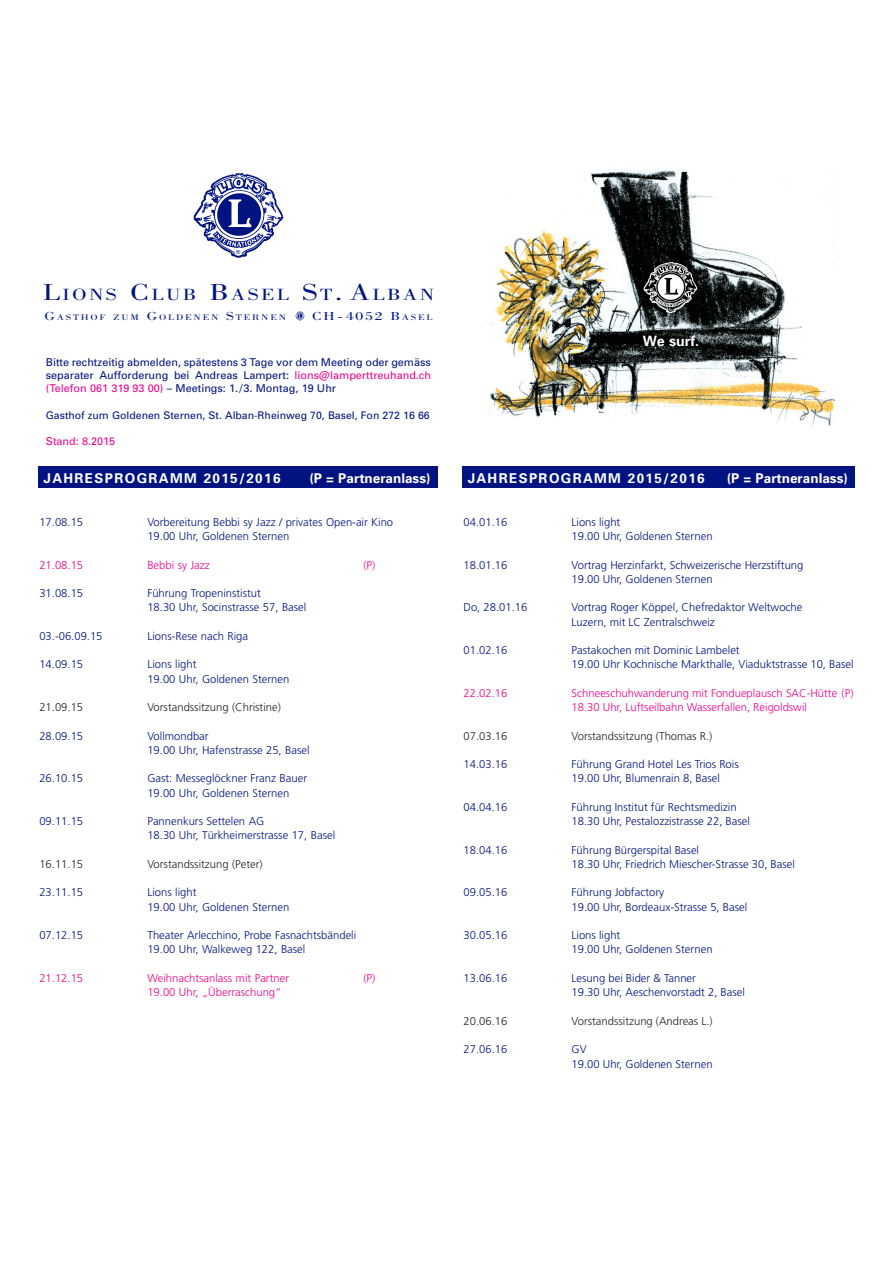
<style>
.page{position:relative;width:893px;height:1263px;background:#fff}
.page>*{position:absolute;margin:0;border:0;box-sizing:border-box;transform-origin:0 0}
.t1{font:16.8px "Bodoni";letter-spacing:.105em;color:#001380;scale:1.3 1}
.t2{font:700 14.25px "Univers";color:#fff}
.t3{font:700 13.5px "Univers";letter-spacing:.1em;color:#fff}
.t4{font:700 13.5px "Univers";color:#fff}
.t5{font:12px "Bodoni";letter-spacing:.115em;color:#001380;scale:1.3 1}
.t6{font:300 11.25px "Frutiger";color:#001380}
.t7{font:300 11.25px "Frutiger";color:#ed028c}
.t8{font:300 11.25px "Frutiger";color:#231f20}
.t9{font:10.8px/13px "Univers";color:#001380;text-align:justify}
.t10{font:10.8px "Univers";color:#ed028c}
.t11{font:10.5px "Univers";color:#001380}
.t12{font:8.4px "Bodoni";letter-spacing:.165em;color:#001380;scale:1.3 1}
.s1{font-size:24px}
.s2{font-size:12px}
.s3{font-size:8.4px}
.s4{color:#ed028c}
</style>
<div class="page">
<img style="left:486px;top:169px;width:349px;height:258px">
<svg style="left:295px;top:311px;width:9px;height:9px"></svg>
<img style="left:193px;top:173px;width:91px;height:85px">
<img style="left:642px;top:260px;width:56px;height:55px">
<div style="left:38px;top:466px;width:400px;height:22px;background:#001380"></div>
<div style="left:462px;top:466px;width:393px;height:22px;background:#001380"></div>
<p class="t1" style="left:43px;top:285px;width:303px"><span class="s1">L</span>IONS <span class="s1">C</span>LUB <span class="s1">B</span>ASEL <span class="s1">S</span>T<span class="s1">. A</span>LBAN</p>
<p class="t12" style="left:44px;top:313px;width:187px"><span class="s2">G</span>ASTHOF ZUM <span class="s2">G</span>OLDENEN <span class="s2">S</span>TERNEN</p>
<p class="t5" style="left:312px;top:310px;width:94px">CH-4052 B<span class="s3">ASEL</span></p>
<p class="t9" style="left:46px;top:355px;width:387px">Bitte rechtzeitig abmelden, spätestens 3 Tage vor dem Meeting oder gemäss separater Aufforderung bei Andreas Lampert: <span class="s4">lions@lamperttreuhand.ch (Telefon 061 319 93 00)</span> – Meetings: 1./3. Montag, 19 Uhr</p>
<p class="t11" style="left:46px;top:408px;width:385px">Gasthof zum Goldenen Sternen, St. Alban-Rheinweg 70, Basel, Fon 272 16 66</p>
<p class="t10" style="left:46px;top:434px;width:71px">Stand: 8.2015</p>
<p class="t3" style="left:44px;top:470px;width:238px">JAHRESPROGRAMM 2015/2016</p>
<p class="t4" style="left:309px;top:470px;width:123px">(P = Partneranlass)</p>
<p class="t6" style="left:39px;top:516px;width:45px">17.08.15</p>
<p class="t6" style="left:147px;top:516px;width:247px">Vorbereitung Bebbi sy Jazz / privates Open-air Kino</p>
<p class="t6" style="left:147px;top:530px;width:144px">19.00 Uhr, Goldenen Sternen</p>
<p class="t7" style="left:39px;top:558px;width:45px">21.08.15</p>
<p class="t7" style="left:147px;top:558px;width:64px">Bebbi sy Jazz</p>
<p class="t7" style="left:363px;top:558px;width:13px">(P)</p>
<p class="t6" style="left:39px;top:587px;width:45px">31.08.15</p>
<p class="t6" style="left:147px;top:587px;width:115px">Führung Tropeninstistut</p>
<p class="t6" style="left:147px;top:601px;width:161px">18.30 Uhr, Socinstrasse 57, Basel</p>
<p class="t6" style="left:39px;top:630px;width:65px">03.-06.09.15</p>
<p class="t6" style="left:147px;top:630px;width:102px">Lions-Rese nach Riga</p>
<p class="t6" style="left:39px;top:658px;width:45px">14.09.15</p>
<p class="t6" style="left:147px;top:658px;width:51px">Lions light</p>
<p class="t6" style="left:147px;top:672px;width:144px">19.00 Uhr, Goldenen Sternen</p>
<p class="t8" style="left:39px;top:701px;width:45px">21.09.15</p>
<p class="t8" style="left:147px;top:701px;width:135px">Vorstandssitzung (Christine)</p>
<p class="t6" style="left:39px;top:729px;width:45px">28.09.15</p>
<p class="t6" style="left:147px;top:729px;width:63px">Vollmondbar</p>
<p class="t6" style="left:147px;top:744px;width:164px">19.00 Uhr, Hafenstrasse 25, Basel</p>
<p class="t6" style="left:39px;top:772px;width:45px">26.10.15</p>
<p class="t6" style="left:147px;top:772px;width:161px">Gast: Messeglöckner Franz Bauer</p>
<p class="t6" style="left:147px;top:786px;width:144px">19.00 Uhr, Goldenen Sternen</p>
<p class="t6" style="left:39px;top:815px;width:45px">09.11.15</p>
<p class="t6" style="left:147px;top:815px;width:118px">Pannenkurs Settelen AG</p>
<p class="t6" style="left:147px;top:829px;width:189px">18.30 Uhr, Türkheimerstrasse 17, Basel</p>
<p class="t8" style="left:39px;top:858px;width:45px">16.11.15</p>
<p class="t8" style="left:147px;top:858px;width:117px">Vorstandssitzung (Peter)</p>
<p class="t6" style="left:39px;top:886px;width:45px">23.11.15</p>
<p class="t6" style="left:147px;top:886px;width:51px">Lions light</p>
<p class="t6" style="left:147px;top:900px;width:144px">19.00 Uhr, Goldenen Sternen</p>
<p class="t6" style="left:39px;top:929px;width:45px">07.12.15</p>
<p class="t6" style="left:147px;top:929px;width:210px">Theater Arlecchino, Probe Fasnachtsbändeli</p>
<p class="t6" style="left:147px;top:943px;width:159px">19.00 Uhr, Walkeweg 122, Basel</p>
<p class="t7" style="left:39px;top:972px;width:45px">21.12.15</p>
<p class="t7" style="left:147px;top:972px;width:143px">Weihnachtsanlass mit Partner</p>
<p class="t7" style="left:363px;top:972px;width:13px">(P)</p>
<p class="t7" style="left:147px;top:986px;width:136px">19.00 Uhr, „Überraschung“</p>
<p class="t2" style="left:643px;top:332px;width:58px">We surf.</p>
<p class="t3" style="left:468px;top:470px;width:238px">JAHRESPROGRAMM 2015/2016</p>
<p class="t4" style="left:727px;top:470px;width:123px">(P = Partneranlass)</p>
<p class="t6" style="left:464px;top:516px;width:45px">04.01.16</p>
<p class="t6" style="left:572px;top:516px;width:50px">Lions light</p>
<p class="t6" style="left:572px;top:530px;width:143px">19.00 Uhr, Goldenen Sternen</p>
<p class="t6" style="left:464px;top:558px;width:45px">18.01.16</p>
<p class="t6" style="left:572px;top:558px;width:233px">Vortrag Herzinfarkt, Schweizerische Herzstiftung</p>
<p class="t6" style="left:572px;top:573px;width:143px">19.00 Uhr, Goldenen Sternen</p>
<p class="t6" style="left:464px;top:601px;width:65px">Do, 28.01.16</p>
<p class="t6" style="left:572px;top:601px;width:232px">Vortrag Roger Köppel, Chefredaktor Weltwoche</p>
<p class="t6" style="left:572px;top:615px;width:145px">Luzern, mit LC Zentralschweiz</p>
<p class="t6" style="left:464px;top:644px;width:45px">01.02.16</p>
<p class="t6" style="left:572px;top:644px;width:170px">Pastakochen mit Dominic Lambelet</p>
<p class="t6" style="left:572px;top:658px;width:284px">19.00 Uhr Kochnische Markthalle, Viaduktstrasse 10, Basel</p>
<p class="t7" style="left:464px;top:687px;width:45px">22.02.16</p>
<p class="t7" style="left:572px;top:687px;width:283px">Schneeschuhwanderung mit Fondueplausch SAC-Hütte (P)</p>
<p class="t7" style="left:572px;top:701px;width:237px">18.30 Uhr, Luftseilbahn Wasserfallen, Reigoldswil</p>
<p class="t8" style="left:464px;top:729px;width:45px">07.03.16</p>
<p class="t8" style="left:572px;top:729px;width:142px">Vorstandssitzung (Thomas R.)</p>
<p class="t6" style="left:464px;top:758px;width:45px">14.03.16</p>
<p class="t6" style="left:572px;top:758px;width:169px">Führung Grand Hotel Les Trios Rois</p>
<p class="t6" style="left:572px;top:772px;width:150px">19.00 Uhr, Blumenrain 8, Basel</p>
<p class="t6" style="left:464px;top:801px;width:45px">04.04.16</p>
<p class="t6" style="left:572px;top:801px;width:167px">Führung Institut für Rechtsmedizin</p>
<p class="t6" style="left:572px;top:815px;width:180px">18.30 Uhr, Pestalozzistrasse 22, Basel</p>
<p class="t6" style="left:464px;top:843px;width:45px">18.04.16</p>
<p class="t6" style="left:572px;top:843px;width:129px">Führung Bürgerspital Basel</p>
<p class="t6" style="left:572px;top:858px;width:225px">18.30 Uhr, Friedrich Miescher-Strasse 30, Basel</p>
<p class="t6" style="left:464px;top:886px;width:45px">09.05.16</p>
<p class="t6" style="left:572px;top:886px;width:94px">Führung Jobfactory</p>
<p class="t6" style="left:572px;top:900px;width:177px">19.00 Uhr, Bordeaux-Strasse 5, Basel</p>
<p class="t6" style="left:464px;top:929px;width:45px">30.05.16</p>
<p class="t6" style="left:572px;top:929px;width:50px">Lions light</p>
<p class="t6" style="left:572px;top:943px;width:143px">19.00 Uhr, Goldenen Sternen</p>
<p class="t6" style="left:464px;top:972px;width:45px">13.06.16</p>
<p class="t6" style="left:572px;top:972px;width:126px">Lesung bei Bider &amp; Tanner</p>
<p class="t6" style="left:572px;top:986px;width:175px">19.30 Uhr, Aeschenvorstadt 2, Basel</p>
<p class="t8" style="left:464px;top:1014px;width:45px">20.06.16</p>
<p class="t8" style="left:572px;top:1014px;width:143px">Vorstandssitzung (Andreas L.)</p>
<p class="t6" style="left:464px;top:1043px;width:45px">27.06.16</p>
<p class="t6" style="left:572px;top:1043px;width:16px">GV</p>
<p class="t6" style="left:572px;top:1057px;width:143px">19.00 Uhr, Goldenen Sternen</p>
</div>
